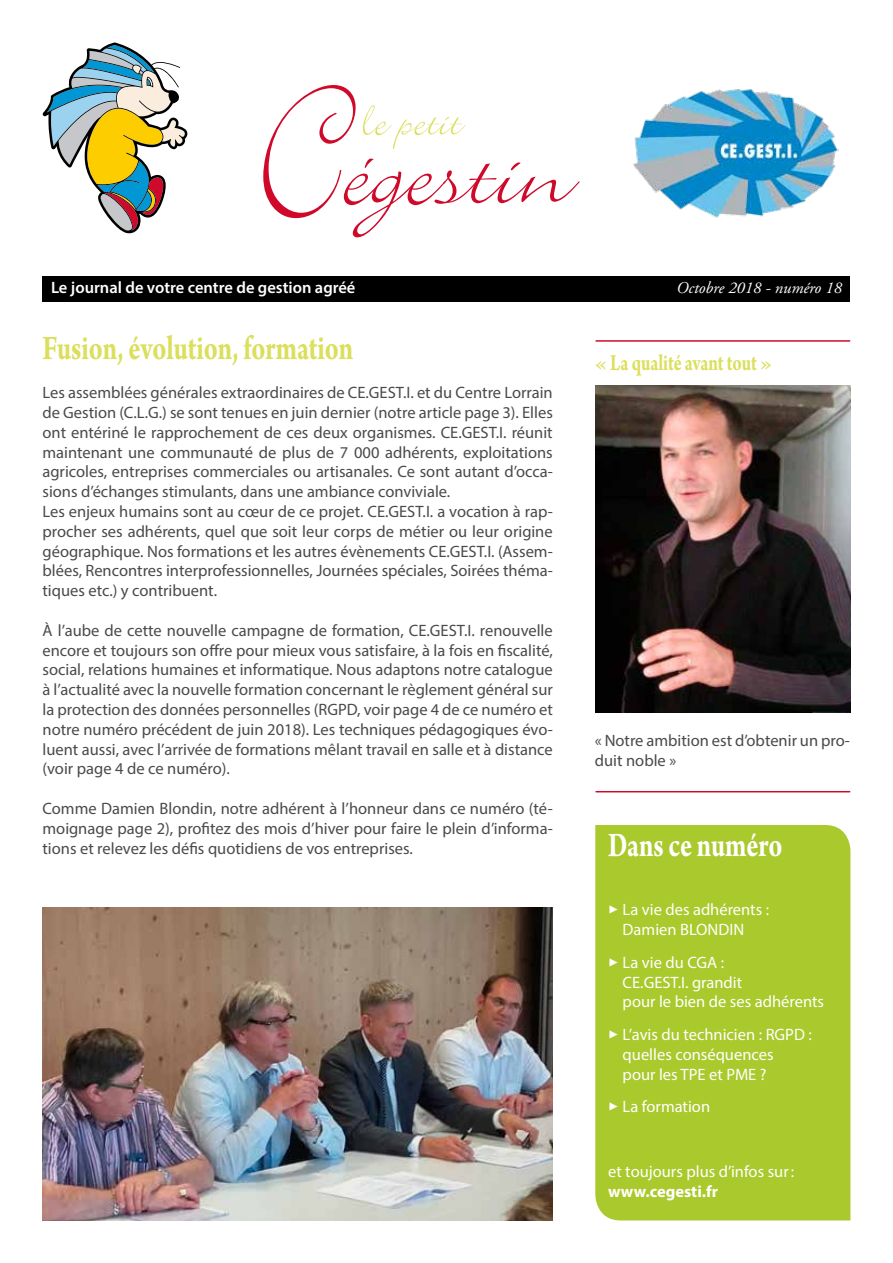
<style>
.page{position:relative;width:893px;height:1263px;background:#fff}
.page>*{position:absolute;margin:0;border:0;box-sizing:border-box;transform-origin:0 0}
.t1{font:126px "Bickley Script Let Plain";color:#d0092b}
.t2{font:54px "Bickley Script Let Plain";color:#dbdf5b}
.t3{font:700 36.45px "Arno Pro";color:#dbdf5b;scale:.74 1}
.t4{font:700 36.45px "Arno Pro";letter-spacing:-.005em;color:#fff;scale:.74 1}
.t5{font:700 24.3px "Arno Pro";color:#dbdf5b;scale:.74 1}
.t6{font:16.5px/19.8px "Myriad Pro";color:#4a4a49}
.t7{font:16.5px/19.8px "Myriad Pro";color:#fff}
.t8{font:600 16.5px "Myriad Pro";color:#fff}
.t9{font:italic 16.5px "Adobe Garamond Pro";color:#fff}
.t10{font:700 16.5px "Myriad Pro";color:#fff}
.s1{font-size:189px}
</style>
<div class="page">
<img style="left:43px;top:908px;width:510px;height:312px">
<img style="left:595px;top:386px;width:255px;height:326px">
<img style="left:633px;top:89px;width:205px;height:129px">
<svg style="left:43px;top:43px;width:145px;height:190px"></svg>
<hr style="left:596px;top:340px;width:254px;height:2px;background:#d0092b">
<hr style="left:596px;top:791px;width:254px;height:1px;background:#d0092b">
<div style="left:595px;top:825px;width:255px;height:395px;background:#aac92c"></div>
<div style="left:43px;top:276px;width:807px;height:26px;background:#000"></div>
<svg style="left:609px;top:906px;width:9px;height:8px"></svg>
<svg style="left:609px;top:958px;width:9px;height:8px"></svg>
<svg style="left:609px;top:1030px;width:9px;height:8px"></svg>
<svg style="left:609px;top:1102px;width:9px;height:8px"></svg>
<h1 class="t1" style="left:256px;top:115px;width:317px"><span class="s1">C</span>égestin</h1>
<h2 class="t2" style="left:361px;top:97px;width:103px">le petit</h2>
<p class="t8" style="left:51px;top:277px;width:306px">Le journal de votre centre de gestion agréé</p>
<p class="t9" style="left:677px;top:278px;width:167px">Octobre 2018 - numéro 18</p>
<h3 class="t3" style="left:43px;top:326px;width:422px">Fusion, évolution, formation</h3>
<p class="t6" style="left:43px;top:382px;width:512px">Les assemblées générales extraordinaires de CE.GEST.I. et du Centre Lorrain de Gestion (C.L.G.) se sont tenues en juin dernier (notre article page 3). Elles ont entériné le rapprochement de ces deux organismes. CE.GEST.I. réunit maintenant une communauté de plus de 7 000 adhérents, exploitations agricoles, entreprises commerciales ou artisanales. Ce sont autant d’occa&shy;sions d’échanges stimulants, dans une ambiance conviviale.<br>Les enjeux humains sont au cœur de ce projet. CE.GEST.I. a vocation à rap&shy;procher ses adhérents, quel que soit leur corps de métier ou leur origine géographique. Nos formations et les autres évènements CE.GEST.I. (Assem&shy;blées, Rencontres interprofessionnelles, Journées spéciales, Soirées théma&shy;tiques etc.) y contribuent.</p>
<p class="t6" style="left:43px;top:620px;width:512px;text-align:justify">À l’aube de cette nouvelle campagne de formation, CE.GEST.I. renouvelle encore et toujours son offre pour mieux vous satisfaire, à la fois en fiscalité, social, relations humaines et informatique. Nous adaptons notre catalogue à l’actualité avec la nouvelle formation concernant le règlement général sur la protection des données personnelles (RGPD, voir page 4 de ce numéro et notre numéro précédent de juin 2018). Les techniques pédagogiques évo&shy;luent aussi, avec l’arrivée de formations mêlant travail en salle et à distance (voir page 4 de ce numéro).</p>
<p class="t6" style="left:43px;top:798px;width:512px;text-align:justify">Comme Damien Blondin, notre adhérent à l’honneur dans ce numéro (té&shy;moignage page 2), profitez des mois d’hiver pour faire le plein d’informa&shy;tions et relevez les défis quotidiens de vos entreprises.</p>
<h3 class="t5" style="left:595px;top:348px;width:241px">« La qualité avant tout »</h3>
<p class="t6" style="left:595px;top:730px;width:257px">« Notre ambition est d’obtenir un pro&shy;duit noble »</p>
<h3 class="t4" style="left:608px;top:824px;width:237px">Dans ce numéro</h3>
<p class="t7" style="left:623px;top:900px;width:148px">La vie des adhérents :<br>Damien BLONDIN</p>
<p class="t7" style="left:623px;top:952px;width:203px">La vie du CGA :<br>CE.GEST.I. grandit<br>pour le bien de ses adhérents</p>
<p class="t7" style="left:623px;top:1024px;width:191px">L’avis du technicien : RGPD : quelles conséquences<br>pour les TPE et PME ?</p>
<p class="t7" style="left:623px;top:1096px;width:89px">La formation</p>
<p class="t7" style="left:608px;top:1161px;width:188px">et toujours plus d’infos sur:</p>
<p class="t10" style="left:608px;top:1181px;width:111px">www.cegesti.fr</p>
</div>
